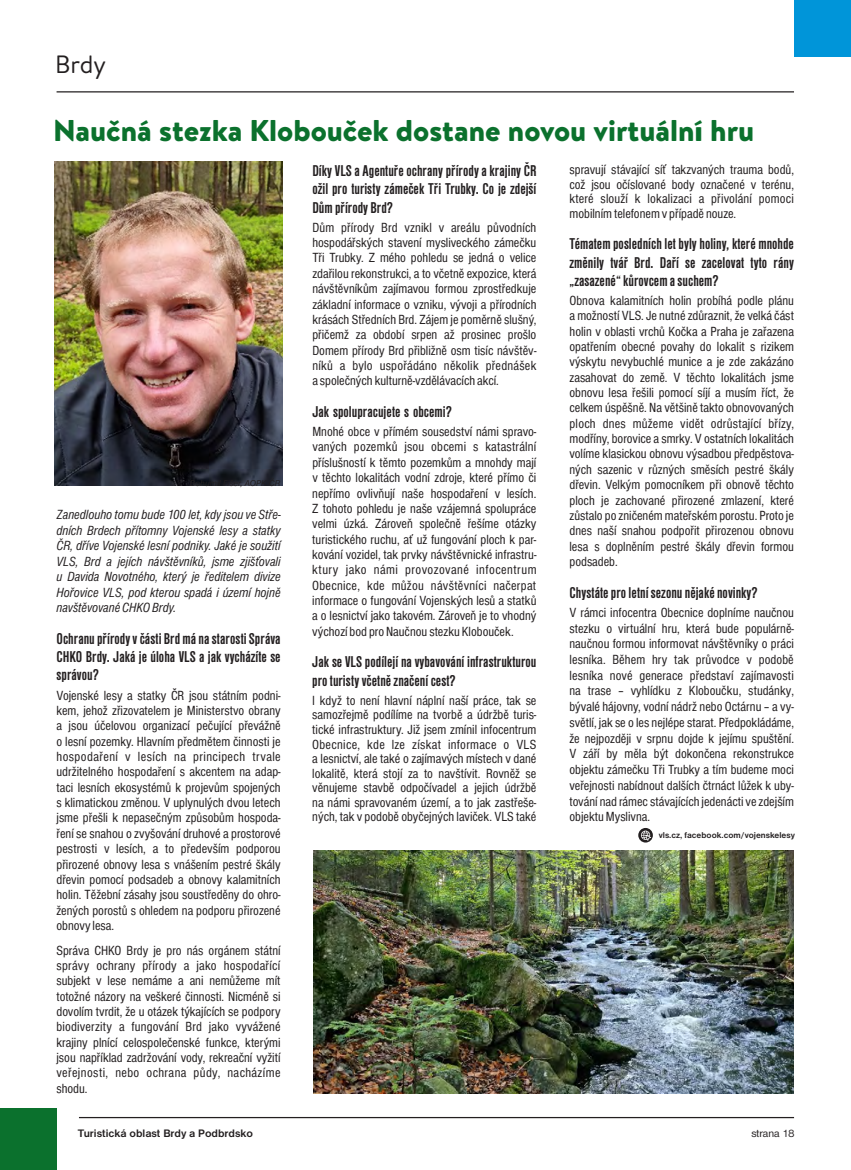
<style>
.page{position:relative;width:851px;height:1170px;background:#fff}
.page>*{position:absolute;margin:0;border:0;box-sizing:border-box;transform-origin:0 0}
.t1{font:900 30px "Brandon Text";color:#0b712d}
.t2{font:25px "Brandon Text";color:#231f20}
.t3{font:700 condensed 16.25px/18.2px "Nimbus Sans DOT";color:#231f20;text-align:justify}
.t4{font:condensed 13.75px/15.4px "Nimbus Sans DOT";color:#231f20;text-align:justify}
.t5{font:italic condensed 13.75px/15.5px "Nimbus Sans DOT";color:#231f20;text-align:justify}
.t6{font:700 11.25px "Nimbus Sans DOT";color:#231f20}
.t7{font:11.25px "Nimbus Sans DOT";color:#231f20}
.t8{font:700 8.75px "Nimbus Sans DOT";color:#231f20}
.t9{font:italic 8.75px "Nimbus Sans DOT";color:#231f20}
</style>
<div class="page">
<img style="left:313px;top:850px;width:480px;height:243px">
<img style="left:55px;top:162px;width:227px;height:323px">
<hr style="left:57px;top:91px;width:736px;height:1px;background:#231f20">
<div style="left:0;top:1108px;width:56px;height:61px;background:#0b712d"></div>
<div style="left:793px;top:0;width:57px;height:57px;background:#0095d9"></div>
<hr style="left:79px;top:1116px;width:714px;height:2px;background:#231f20">
<svg style="left:638px;top:827px;width:14px;height:15px"></svg>
<svg style="left:640px;top:830px;width:11px;height:10px"></svg>
<h2 class="t2" style="left:55px;top:55px;width:52px">Brdy</h2>
<h1 class="t1" style="left:53px;top:120px;width:702px">Naučná stezka Klobouček dostane novou virtuální hru</h1>
<p class="t3" style="left:312px;top:163px;width:225px">Díky VLS a Agentuře ochrany přírody a krajiny ČR ožil pro turisty zámeček Tři Trubky. Co je zdejší Dům přírody Brd?</p>
<p class="t4" style="left:312px;top:221px;width:226px">Dům přírody Brd vznikl v areálu původních hospodářských stavení mysliveckého zámečku Tři Trubky. Z mého pohledu se jedná o velice zdařilou rekonstrukci, a to včetně expozice, která návštěvníkům zajímavou formou zprostředkuje základní informace o vzniku, vývoji a přírodních krásách Středních Brd. Zájem je poměrně slušný, přičemž za období srpen až prosinec prošlo Domem přírody Brd přibližně osm tisíc návštěv&shy;níků a bylo uspořádáno několik přednášek a společných kulturně-vzdělávacích akcí.</p>
<p class="t3" style="left:312px;top:403px;width:141px">Jak spolupracujete s obcemi?</p>
<p class="t4" style="left:312px;top:425px;width:226px">Mnohé obce v přímém sousedství námi spravo&shy;vaných pozemků jsou obcemi s katastrální příslušností k těmto pozemkům a mnohdy mají v těchto lokalitách vodní zdroje, které přímo či nepřímo ovlivňují naše hospodaření v lesích.<br>Z tohoto pohledu je naše vzájemná spolupráce velmi úzká. Zároveň společně řešíme otázky turistického ruchu, ať už fungování ploch k par&shy;kování vozidel, tak prvky návštěvnické infrastru&shy;ktury jako námi provozované infocentrum Obecnice, kde můžou návštěvníci načerpat informace o fungování Vojenských lesů a statků a o lesnictví jako takovém. Zároveň je to vhodný výchozí bod pro Naučnou stezku Klobouček.</p>
<p class="t3" style="left:312px;top:653px;width:226px">Jak se VLS podílejí na vybavování infrastrukturou pro turisty včetně značení cest?</p>
<p class="t4" style="left:312px;top:694px;width:225px;line-height:14.6px">I když to není hlavní náplní naší práce, tak se samozřejmě podílíme na tvorbě a údržbě turis&shy;tické infrastruktury. Již jsem zmínil infocentrum Obecnice, kde lze získat informace o VLS a lesnictví, ale také o zajímavých místech v dané lokalitě, která stojí za to navštívit. Rovněž se věnujeme stavbě odpočívadel a jejich údržbě na námi spravovaném území, a to jak zastřeše&shy;ných, tak v podobě obyčejných laviček. VLS také</p>
<p class="t4" style="left:569px;top:163px;width:226px;line-height:14.6px">spravují stávající síť takzvaných trauma bodů, což jsou očíslované body označené v terénu, které slouží k lokalizaci a přivolání pomoci mobilním telefonem v případě nouze.</p>
<p class="t3" style="left:569px;top:236px;width:226px">Tématem posledních let byly holiny, které mnohde změnily tvář Brd. Daří se zacelovat tyto rány „zasazené“ kůrovcem a suchem?</p>
<p class="t4" style="left:569px;top:294px;width:226px">Obnova kalamitních holin probíhá podle plánu a možností VLS. Je nutné zdůraznit, že velká část holin v oblasti vrchů Kočka a Praha je zařazena opatřením obecné povahy do lokalit s rizikem výskytu nevybuchlé munice a je zde zakázáno zasahovat do země. V těchto lokalitách jsme obnovu lesa řešili pomocí síjí a musím říct, že celkem úspěšně. Na většině takto obnovovaných ploch dnes můžeme vidět odrůstající břízy, modříny, borovice a smrky. V ostatních lokalitách volíme klasickou obnovu výsadbou předpěstova&shy;ných sazenic v různých směsích pestré škály dřevin. Velkým pomocníkem při obnově těchto ploch je zachované přirozené zmlazení, které zůstalo po zničeném mateřském porostu. Proto je dnes naší snahou podpořit přirozenou obnovu lesa s doplněním pestré škály dřevin formou podsadeb.</p>
<p class="t3" style="left:569px;top:584px;width:190px">Chystáte pro letní sezonu nějaké novinky?</p>
<p class="t4" style="left:569px;top:605px;width:226px;line-height:15.8px">V rámci infocentra Obecnice doplníme naučnou stezku o virtuální hru, která bude populárně&shy;naučnou formou informovat návštěvníky o práci lesníka. Během hry tak průvodce v podobě lesníka nové generace představí zajímavosti na trase – vyhlídku z Kloboučku, studánky, bývalé hájovny, vodní nádrž nebo Octárnu – a vy&shy;světlí, jak se o les nejlépe starat. Předpokládáme, že nejpozději v srpnu dojde k jejímu spuštění.<br>V září by měla být dokončena rekonstrukce objektu zámečku Tři Trubky a tím budeme moci veřejnosti nabídnout dalších čtrnáct lůžek k uby&shy;tování nad rámec stávajících jedenácti ve zdejším objektu Myslivna.</p>
<p class="t9" style="left:190px;top:480px;width:92px">Bohumil Fišer, AOPK ČR</p>
<p class="t5" style="left:57px;top:508px;width:226px">Zanedlouho tomu bude 100 let, kdy jsou ve Stře&shy;dních Brdech přítomny Vojenské lesy a statky ČR, dříve Vojenské lesní podniky. Jaké je soužití VLS, Brd a jejích návštěvníků, jsme zjišťovali u Davida Novotného, který je ředitelem divize Hořovice VLS, pod kterou spadá i území hojně navštěvované CHKO Brdy.</p>
<p class="t3" style="left:56px;top:630px;width:226px">Ochranu přírody v části Brd má na starosti Správa CHKO Brdy. Jaká je úloha VLS a jak vycházíte se správou?</p>
<p class="t4" style="left:56px;top:688px;width:226px">Vojenské lesy a statky ČR jsou státním podni&shy;kem, jehož zřizovatelem je Ministerstvo obrany a jsou účelovou organizací pečující převážně o lesní pozemky. Hlavním předmětem činnosti je hospodaření v lesích na principech trvale udržitelného hospodaření s akcentem na adap&shy;taci lesních ekosystémů k projevům spojených s klimatickou změnou. V uplynulých dvou letech jsme přešli k nepasečným způsobům hospoda&shy;ření se snahou o zvyšování druhové a prostorové pestrosti v lesích, a to především podporou přirozené obnovy lesa s vnášením pestré škály dřevin pomocí podsadeb a obnovy kalamitních holin. Těžební zásahy jsou soustředěny do ohro&shy;žených porostů s ohledem na podporu přirozené obnovy lesa.</p>
<p class="t4" style="left:56px;top:943px;width:226px">Správa CHKO Brdy je pro nás orgánem státní správy ochrany přírody a jako hospodařící subjekt v lese nemáme a ani nemůžeme mít totožné názory na veškeré činnosti. Nicméně si dovolím tvrdit, že u otázek týkajících se podpory biodiverzity a fungování Brd jako vyvážené krajiny plnící celospolečenské funkce, kterými jsou například zadržování vody, rekreační vyžití veřejnosti, nebo ochrana půdy, nacházíme shodu.</p>
<p class="t8" style="left:658px;top:832px;width:138px">vls.cz, facebook.com/vojenskelesy</p>
<p class="t6" style="left:78px;top:1129px;width:176px">Turistická oblast Brdy a Podbrdsko</p>
<p class="t7" style="left:751px;top:1129px;width:45px">strana 18</p>
</div>
